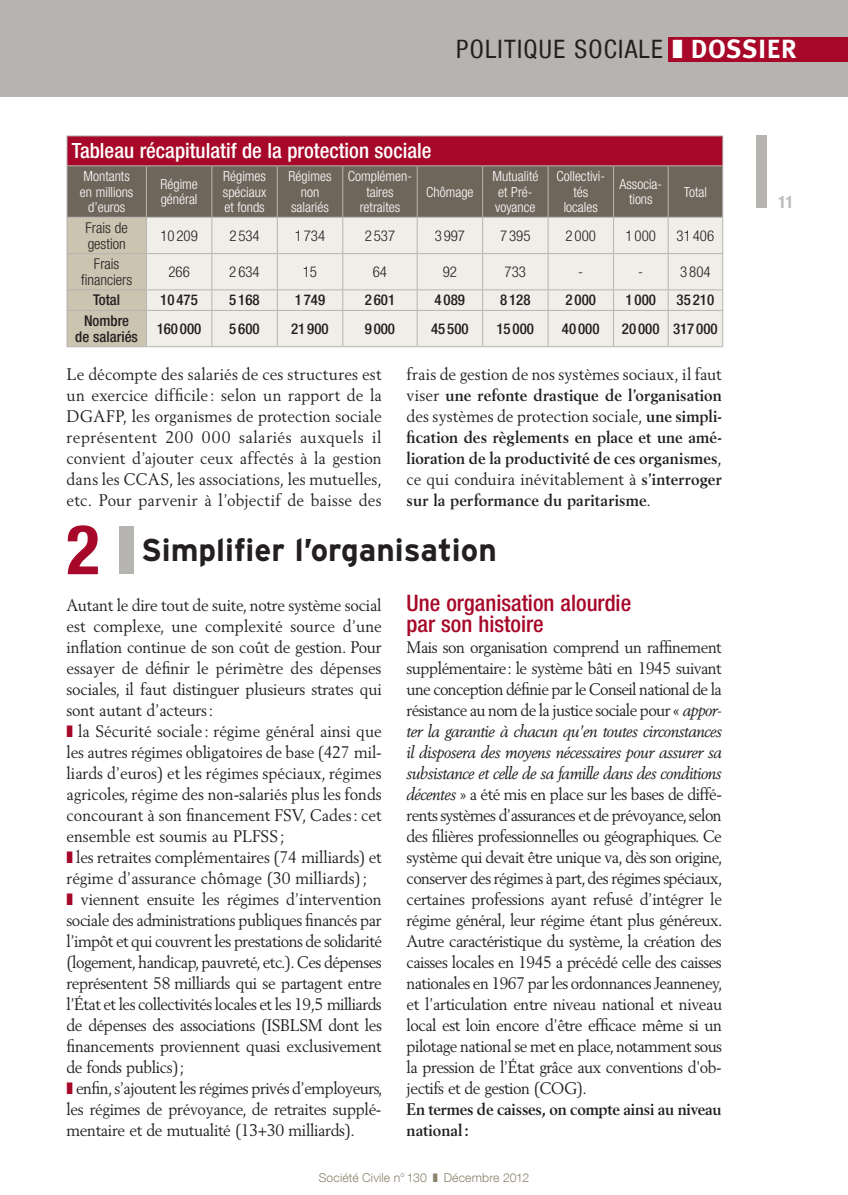
<style>
.page{position:relative;width:848px;height:1195px;background:#fff}
.page>*{position:absolute;margin:0;border:0;box-sizing:border-box;transform-origin:0 0}
.t1{font:700 31.5px "Interstate";color:#231f20}
.t2{font:700 26.25px "Meta";color:#fff}
.t3{font:condensed 25.38px "Helvetica Neue LT Com";letter-spacing:.05em;color:#231f20}
.t4{font:500 condensed 22.75px/21px "Helvetica Neue LT Com";color:#a70728}
.t5{font:500 condensed 21px "Helvetica Neue LT Com";color:#fff}
.t6{font:700 condensed 16.97px "Helvetica Neue LT Com";color:#bcbdc0}
.t7{font:16.62px/21px "Berling LT Std";letter-spacing:-.025em;color:#231f20;scale:.95 1}
.t8{font:700 16.62px/21px "Berling LT Std";letter-spacing:.005em;color:#231f20;text-align:justify;scale:.95 1}
.t9{font:500 condensed 14.88px/15.8px "Helvetica Neue LT Com";color:#231f20;text-align:center}
.t10{font:300 condensed 14.88px/15.8px "Helvetica Neue LT Com";color:#231f20}
.t11{font:300 condensed 14px/15.8px "Helvetica Neue LT Com";color:#fff;text-align:center}
.t12{font:300 12.25px "Helvetica Neue LT Com";letter-spacing:.01em;color:#8c836d}
.s1{color:#fff}
.s2{font-family:"Meta";font-weight:700;font-stretch:normal;font-size:26.25px;color:#fff}
.s3{font-weight:400}
.s4{font-family:"Helvetica Neue LT Com";font-stretch:condensed;font-size:68.95px;color:#a70728}
.s5{color:#a70728}
.s6{font-style:italic}
.s7{font-weight:700}
</style>
<div class="page">
<hr style="left:0;top:0;width:2px;height:96px;background:#b6b4b1">
<div style="left:755px;top:135px;width:10px;height:73px;background:#b6b4b1"></div>
<div style="left:2px;top:0;width:845px;height:96px;background:#b6b4b1"></div>
<div style="left:668px;top:37px;width:179px;height:25px;background:#a70728"></div>
<hr style="left:67px;top:135px;width:79px;height:1px;background:#b6b4b1">
<hr style="left:146px;top:135px;width:66px;height:1px;background:#b6b4b1">
<hr style="left:212px;top:135px;width:65px;height:1px;background:#b6b4b1">
<hr style="left:277px;top:135px;width:65px;height:1px;background:#b6b4b1">
<hr style="left:342px;top:135px;width:75px;height:1px;background:#b6b4b1">
<hr style="left:417px;top:135px;width:65px;height:1px;background:#b6b4b1">
<hr style="left:482px;top:135px;width:66px;height:1px;background:#b6b4b1">
<hr style="left:548px;top:135px;width:65px;height:1px;background:#b6b4b1">
<hr style="left:613px;top:135px;width:55px;height:1px;background:#b6b4b1">
<hr style="left:668px;top:135px;width:55px;height:1px;background:#b6b4b1">
<svg style="left:67px;top:136px;width:656px;height:211px;background:#c2a8a6"></svg>
<hr style="left:67px;top:310px;width:79px;height:1px;background:#b6b4b1">
<hr style="left:67px;top:311px;width:1px;height:35px;background:#b6b4b1">
<hr style="left:146px;top:311px;width:1px;height:35px;background:#b6b4b1">
<hr style="left:67px;top:346px;width:79px;height:1px;background:#b6b4b1">
<p class="t3" style="left:456px;top:34px;width:251px">POLITIQUE SOCIALE <span class="s1">❚</span> <span class="s2">DOSSIE</span></p>
<p class="t2" style="left:781px;top:34px;width:16px">R</p>
<p class="t5" style="left:72px;top:138px;width:361px">Tableau récapitulatif de la protection sociale</p>
<p class="t11" style="left:80px;top:168px;width:55px">Montants en millions d’euros</p>
<p class="t11" style="left:160px;top:176px;width:39px;text-align:left">Régime général</p>
<p class="t11" style="left:223px;top:168px;width:45px;text-align:justify">Régimes spéciaux et fonds</p>
<p class="t11" style="left:288px;top:168px;width:44px">Régimes non salariés</p>
<p class="t11" style="left:348px;top:168px;width:66px">Complémen&shy;taires retraites</p>
<p class="t11" style="left:426px;top:184px;width:49px">Chômage</p>
<p class="t11" style="left:492px;top:168px;width:47px;text-align:left">Mutualité et Pré&shy;voyance</p>
<p class="t11" style="left:556px;top:168px;width:50px">Collectivi&shy;tés locales</p>
<p class="t11" style="left:619px;top:176px;width:44px">Associa&shy;tions</p>
<p class="t11" style="left:683px;top:184px;width:25px">Total</p>
<p class="t10" style="left:86px;top:220px;width:44px">Frais de gestion</p>
<p class="t10" style="left:160px;top:227px;width:39px">10 209</p>
<p class="t10" style="left:229px;top:227px;width:32px">2 534</p>
<p class="t10" style="left:295px;top:227px;width:32px">1 734</p>
<p class="t10" style="left:364px;top:227px;width:32px">2 537</p>
<p class="t10" style="left:434px;top:227px;width:32px">3 997</p>
<p class="t10" style="left:500px;top:227px;width:32px">7 395</p>
<p class="t10" style="left:565px;top:227px;width:32px">2 000</p>
<p class="t10" style="left:625px;top:227px;width:32px">1 000</p>
<p class="t10" style="left:676px;top:227px;width:39px">31 406</p>
<p class="t10" style="left:81px;top:256px;width:52px;text-align:center">Frais financiers</p>
<p class="t10" style="left:168px;top:264px;width:23px">266</p>
<p class="t10" style="left:229px;top:264px;width:32px">2 634</p>
<p class="t10" style="left:303px;top:264px;width:16px">15</p>
<p class="t10" style="left:373px;top:264px;width:16px">64</p>
<p class="t10" style="left:442px;top:264px;width:16px">92</p>
<p class="t10" style="left:504px;top:264px;width:23px">733</p>
<p class="t10" style="left:578px;top:264px;width:6px">-</p>
<p class="t10" style="left:638px;top:264px;width:6px">-</p>
<p class="t10" style="left:680px;top:264px;width:32px">3 804</p>
<p class="t9" style="left:93px;top:292px;width:28px">Total</p>
<p class="t9" style="left:160px;top:292px;width:39px">10 475</p>
<p class="t9" style="left:229px;top:292px;width:32px">5 168</p>
<p class="t9" style="left:295px;top:292px;width:32px">1 749</p>
<p class="t9" style="left:364px;top:292px;width:32px">2 601</p>
<p class="t9" style="left:434px;top:292px;width:32px">4 089</p>
<p class="t9" style="left:500px;top:292px;width:32px">8 128</p>
<p class="t9" style="left:565px;top:292px;width:32px">2 000</p>
<p class="t9" style="left:625px;top:292px;width:32px">1 000</p>
<p class="t9" style="left:676px;top:292px;width:39px">35 210</p>
<p class="t9" style="left:75px;top:313px;width:64px">Nombre de salariés</p>
<p class="t9" style="left:157px;top:321px;width:46px">160 000</p>
<p class="t9" style="left:229px;top:321px;width:32px">5 600</p>
<p class="t9" style="left:291px;top:321px;width:39px">21 900</p>
<p class="t9" style="left:364px;top:321px;width:32px">9 000</p>
<p class="t9" style="left:431px;top:321px;width:39px">45 500</p>
<p class="t9" style="left:496px;top:321px;width:39px">15 000</p>
<p class="t9" style="left:562px;top:321px;width:39px">40 000</p>
<p class="t9" style="left:621px;top:321px;width:97px">20 000 317 000</p>
<p class="t7" style="left:67px;top:363px;width:333px;text-align:justify">Le décompte des salariés de ces structures est un exercice difficile : selon un rapport de la DGAFP, les organismes de protection sociale représentent 200 000 salariés auxquels il convient d’ajouter ceux affectés à la gestion dans les CCAS, les associations, les mutuelles, etc. Pour parvenir à l’objectif de baisse des</p>
<p class="t8" style="left:406px;top:364px;width:333px"><span class="s3">frais de gestion de nos systèmes sociaux, il faut viser</span> une refonte drastique de l’organisation <span class="s3">des systèmes de protection sociale,</span> une simpli&shy;fication des règlements en place et une amé&shy;lioration de la productivité de ces organismes<span class="s3">, ce qui conduira inévitablement à</span> s’interroger sur la performance du paritarisme<span class="s3">.</span></p>
<p class="t1" style="left:67px;top:532px;width:431px"><span class="s4">2</span> Simplifier l’organisation</p>
<p class="t7" style="left:66px;top:594px;width:334px">Autant le dire tout de suite, notre système social est complexe, une complexité source d’une inflation continue de son coût de gestion. Pour essayer de définir le périmètre des dépenses sociales, il faut distinguer plusieurs strates qui sont autant d’acteurs:<br><span class="s5">❚</span> la Sécurité sociale : régime général ainsi que les autres régimes obligatoires de base (427 mil&shy;liards d’euros) et les régimes spéciaux, régimes agricoles, régime des non-salariés plus les fonds concourant à son financement FSV, Cades: cet ensemble est soumis au PLFSS;<br><span class="s5">❚</span> les retraites complémentaires (74 milliards) et régime d’assurance chômage (30 milliards);<br><span class="s5">❚</span> viennent ensuite les régimes d’intervention sociale des administrations publiques financés par l’impôt et qui couvrent les prestations de solidarité (logement, handicap, pauvreté, etc.). Ces dépenses représentent 58 milliards qui se partagent entre l’État et les collectivités locales et les 19,5 milliards de dépenses des associations (ISBLSM dont les financements proviennent quasi exclusivement de fonds publics);<br><span class="s5">❚</span> enfin, s’ajoutent les régimes privés d’employeurs, les régimes de prévoyance, de retraites supplé&shy;mentaire et de mutualité (13+30 milliards).</p>
<p class="t4" style="left:406px;top:592px;width:226px">Une organisation alourdie par son histoire</p>
<p class="t7" style="left:406px;top:636px;width:334px">Mais son organisation comprend un raffinement supplémentaire: le système bâti en 1945 suivant une conception définie par le Conseil national de la résistance au nom de la justice sociale pour « <span class="s6">appor&shy;ter la garantie à chacun qu’en toutes circonstances il disposera des moyens nécessaires pour assurer sa subsistance et celle de sa famille dans des conditions décentes</span> » a été mis en place sur les bases de diffé&shy;rents systèmes d’assurances et de prévoyance, selon des filières professionnelles ou géographiques. Ce système qui devait être unique va, dès son origine, conserver des régimes à part, des régimes spéciaux, certaines professions ayant refusé d’intégrer le régime général, leur régime étant plus généreux.<br>Autre caractéristique du système, la création des caisses locales en 1945 a précédé celle des caisses nationales en 1967 par les ordonnances Jeanneney, et l’articulation entre niveau national et niveau local est loin encore d’être efficace même si un pilotage national se met en place, notamment sous la pression de l’État grâce aux conventions d'ob&shy;jectifs et de gestion (COG).<br><span class="s7">En termes de caisses, on compte ainsi au niveau national:</span></p>
<p class="t12" style="left:319px;top:1169px;width:212px">Société Civile n° 130 ❚ Décembre 2012</p>
<p class="t6" style="left:778px;top:192px;width:17px">11</p>
</div>
